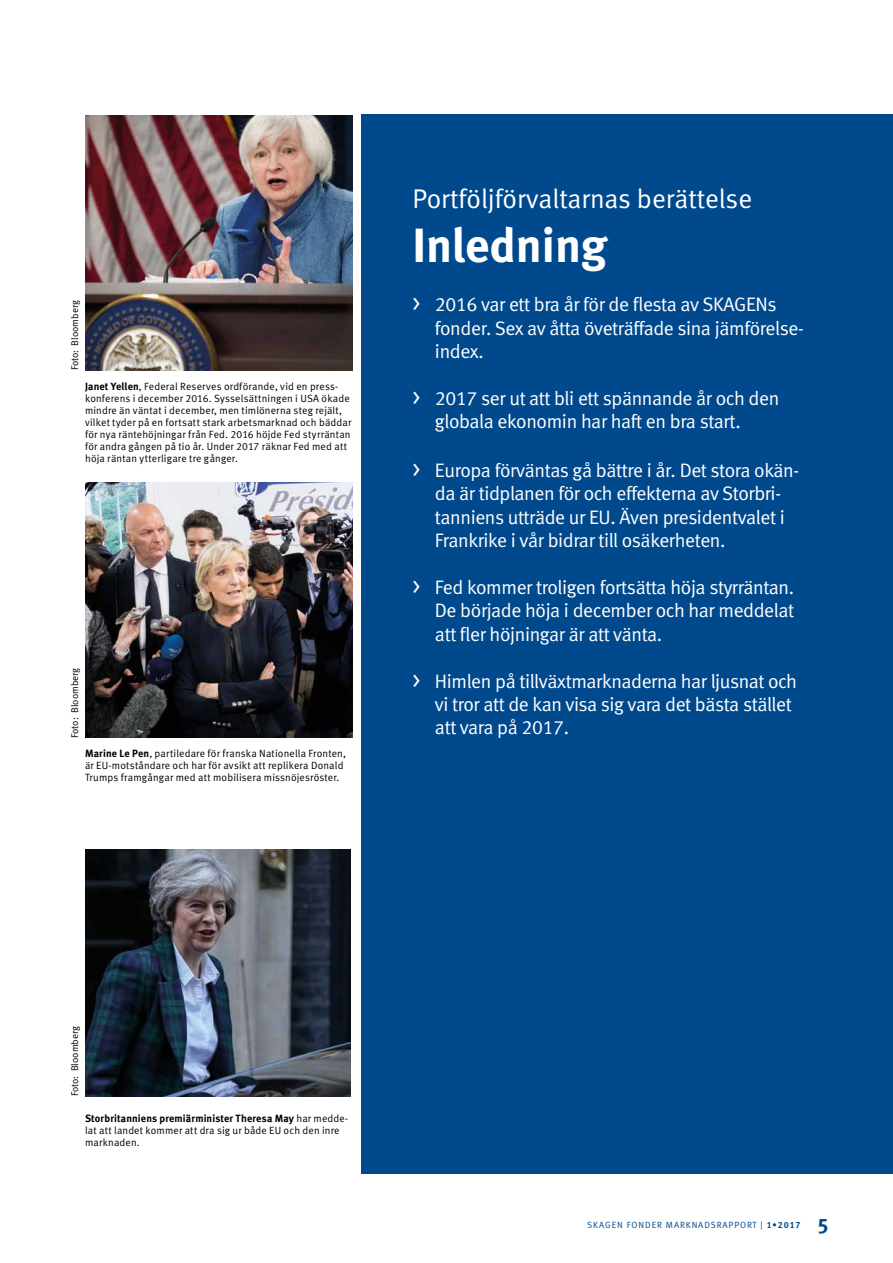
<style>
.page{position:relative;width:893px;height:1263px;background:#fff}
.page>*{position:absolute;margin:0;border:0;box-sizing:border-box;transform-origin:0 0}
.t1{font:48px "Meta Bold LF";color:#fff}
.t2{font:27px "Meta Normal LF";color:#fff}
.t3{font:21px "Meta Bold LF";color:#00498d}
.t4{font:19.5px/23.4px "Meta Normal LF";letter-spacing:-.02em;color:#fff}
.t5{font:10.5px/12px "Meta Normal LF";letter-spacing:.015em;color:#000}
.t6{font:10.5px "Meta Bold LF";letter-spacing:.015em;color:#000}
.t7{font:9.75px "Meta Normal LF";color:#000}
.t8{font:9px "Meta Normal LF";letter-spacing:.1em;color:#00498d}
.s1{font-family:"Meta Bold LF"}
.s2{font-family:"Meta Normal LF Caps";font-size:24px}
.s3{font-family:"Meta Normal LF"}
</style>
<div class="page">
<div style="left:361px;top:114px;width:532px;height:1060px;background:#00498d"></div>
<img style="left:85px;top:850px;width:266px;height:246px">
<img style="left:85px;top:483px;width:268px;height:255px">
<img style="left:85px;top:115px;width:268px;height:255px">
<p class="t7" style="left:69px;top:370px;width:72px;rotate:-90deg">Foto: Bloomberg</p>
<p class="t5" style="left:85px;top:380px;width:268px"><span class="s1">Janet Yellen</span>, Federal Reserves ordförande, vid en press&shy;konferens i december 2016. Sysselsättningen i USA ökade mindre än väntat i december, men timlönerna steg rejält, vilket tyder på en fortsatt stark arbetsmarknad och bäddar för nya räntehöjningar från Fed. 2016 höjde Fed styrräntan för andra gången på tio år. Under 2017 räknar Fed med att höja räntan ytterligare tre gånger.</p>
<p class="t7" style="left:69px;top:738px;width:72px;rotate:-90deg">Foto: Bloomberg</p>
<p class="t5" style="left:85px;top:747px;width:262px"><span class="s1">Marine Le Pen</span>, partiledare för franska Nationella Fronten, är EU-motståndare och har för avsikt att replikera Donald<br>Trumps framgångar med att mobilisera missnöjesröster.</p>
<h2 class="t2" style="left:412px;top:183px;width:341px">Portföljförvaltarnas berättelse</h2>
<h1 class="t1" style="left:412px;top:215px;width:197px">Inledning</h1>
<h3 class="t4" style="left:435px;top:293px;width:370px;text-indent:-22px"><span class="s2">&gt;</span> 2016 var ett bra år för de flesta av SKAGENs fonder. Sex av åtta öveträffade sina jämförelse&shy;index.</h3>
<h3 class="t4" style="left:435px;top:386px;width:346px;text-indent:-22px"><span class="s2">&gt;</span> 2017 ser ut att bli ett spännande år och den globala ekonomin har haft en bra start.</h3>
<h3 class="t4" style="left:435px;top:458px;width:366px;text-indent:-22px"><span class="s2">&gt;</span> Europa förväntas gå bättre i år. Det stora okän&shy;da är tidplanen för och effekterna av Storbri&shy;tanniens utträde ur EU. Även presidentvalet i Frankrike i vår bidrar till osäkerheten.</h3>
<h3 class="t4" style="left:435px;top:575px;width:361px;text-align:justify;text-indent:-22px"><span class="s2">&gt;</span> Fed kommer troligen fortsätta höja styrräntan.<br>De började höja i december och har meddelat att fler höjningar är att vänta.</h3>
<h3 class="t4" style="left:435px;top:669px;width:364px;text-indent:-22px"><span class="s2">&gt;</span> Himlen på tillväxtmarknaderna har ljusnat och vi tror att de kan visa sig vara det bästa stället att vara på 2017.</h3>
<p class="t7" style="left:69px;top:1096px;width:72px;rotate:-90deg">Foto: Bloomberg</p>
<p class="t6" style="left:85px;top:1112px;width:265px">Storbritanniens premiärminister Theresa May <span class="s3">har medde-</span></p>
<p class="t5" style="left:85px;top:1124px;width:256px">lat att landet kommer att dra sig ur både EU och den inre marknaden.</p>
<p class="t8" style="left:587px;top:1220px;width:215px">SKAGEN FONDER MARKNADSRAPPORT | <span class="s1">1•2017</span></p>
<h3 class="t3" style="left:817px;top:1212px;width:13px">5</h3>
</div>
